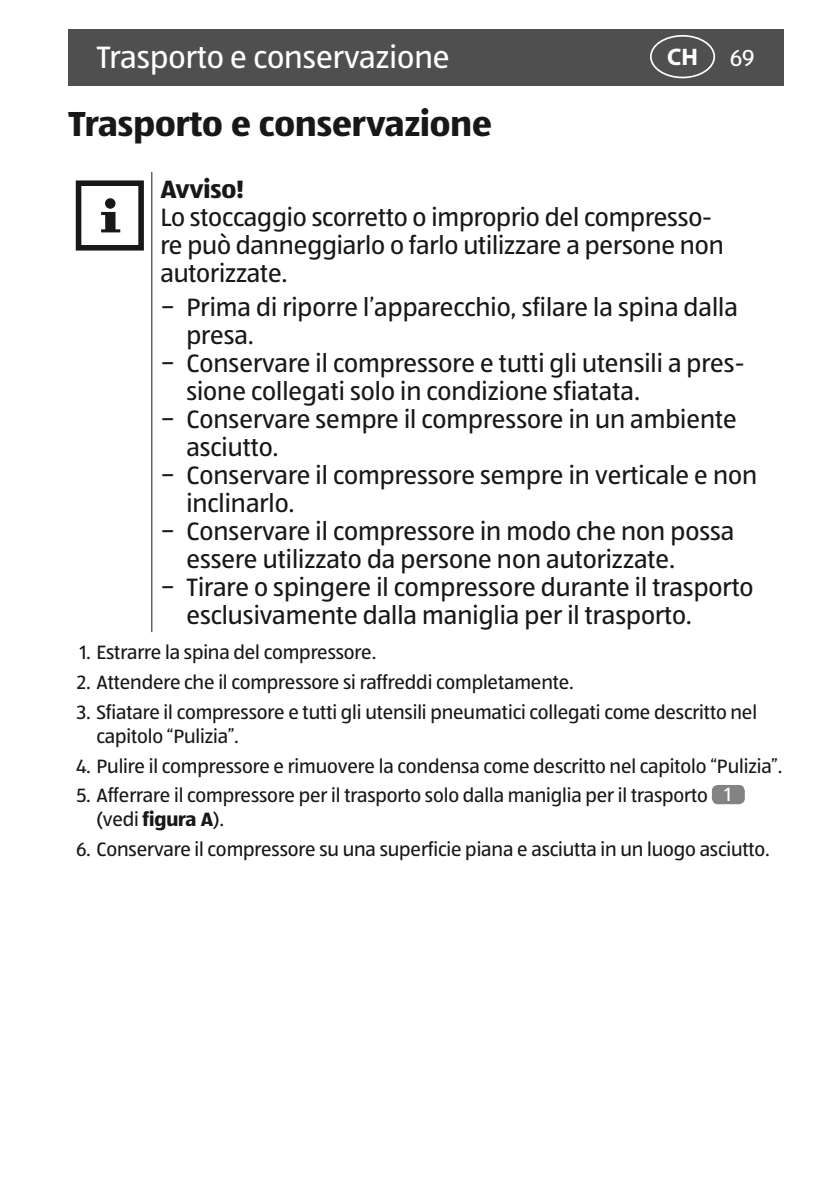
<style>
.page{position:relative;width:840px;height:1191px;background:#fff}
.page>*{position:absolute;margin:0;border:0;box-sizing:border-box;transform-origin:0 0}
.t1{font:700 36px "ALDISUEDOT";color:#171818}
.t2{font:32px "ALDISUEDOT";color:#fff}
.t3{font:26px/28px "ALDISUEDOT";color:#171818}
.t4{font:700 26px "ALDISUEDOT";letter-spacing:-.005em;color:#171818}
.t5{font:700 24px "Myriad Pro";color:#fff}
.t6{font:24px "ALDISUEDOT";color:#fff}
.t7{font:20px/24px "ALDISUEDOT";letter-spacing:-.005em;color:#171818}
.s1{color:#fff}
.s2{font-weight:700}
</style>
<div class="page">
<div style="left:68px;top:29px;width:714px;height:56px;background:#504f4f"></div>
<div style="left:649px;top:35px;width:65px;height:43px;border:2px solid #fefeff;border-radius:50%"></div>
<hr style="left:151px;top:172px;width:1px;height:460px;background:#171818">
<div style="left:76px;top:180px;width:68px;height:70px;border:6px solid #171818"></div>
<div style="left:105px;top:198px;width:10px;height:11px;background:#171818;border-radius:50%"></div>
<svg style="left:101px;top:212px;width:19px;height:20px"></svg>
<div style="left:711px;top:785px;width:33px;height:19px;background:#838382;border-radius:6px"></div>
<p class="t2" style="left:96px;top:37px;width:354px">Trasporto e conservazione</p>
<p class="t5" style="left:666px;top:41px;width:32px">CH</p>
<p class="t6" style="left:729px;top:43px;width:26px">69</p>
<h1 class="t1" style="left:68px;top:99px;width:425px">Trasporto e conservazione</h1>
<p class="t4" style="left:160px;top:171px;width:85px">Avviso!</p>
<p class="t3" style="left:160px;top:202px;width:564px">Lo stoccaggio scorretto o improprio del compresso&shy;re può danneggiarlo o farlo utilizzare a persone non autorizzate.</p>
<p class="t3" style="left:160px;top:292px;width:578px">− Prima di riporre l’apparecchio, sfilare la spina dalla</p>
<p class="t3" style="left:186px;top:320px;width:69px">presa.</p>
<p class="t3" style="left:160px;top:348px;width:585px">− Conservare il compressore e tutti gli utensili a pres-</p>
<p class="t3" style="left:186px;top:376px;width:455px">sione collegati solo in condizione sfiatata.</p>
<p class="t3" style="left:160px;top:404px;width:577px">− Conservare sempre il compressore in un ambiente</p>
<p class="t3" style="left:186px;top:432px;width:94px">asciutto.</p>
<p class="t3" style="left:160px;top:460px;width:598px">− Conservare il compressore sempre in verticale e non</p>
<p class="t3" style="left:186px;top:488px;width:110px">inclinarlo.</p>
<p class="t3" style="left:160px;top:516px;width:575px">− Conservare il compressore in modo che non possa</p>
<p class="t3" style="left:186px;top:544px;width:490px">essere utilizzato da persone non autorizzate.</p>
<p class="t3" style="left:160px;top:572px;width:594px">− Tirare o spingere il compressore durante il trasporto</p>
<p class="t3" style="left:186px;top:600px;width:507px">esclusivamente dalla maniglia per il trasporto.</p>
<p class="t7" style="left:80px;top:640px;width:298px">1. Estrarre la spina del compressore.</p>
<p class="t7" style="left:77px;top:670px;width:498px">2. Attendere che il compressore si raffreddi completamente.</p>
<p class="t7" style="left:96px;top:699px;width:661px;text-indent:-20px">3. Sfiatare il compressore e tutti gli utensili pneumatici collegati come descritto nel capitolo “Pulizia”.</p>
<p class="t7" style="left:76px;top:753px;width:707px">4. Pulire il compressore e rimuovere la condensa come descritto nel capitolo “Pulizia”.</p>
<p class="t7" style="left:96px;top:783px;width:636px;text-indent:-20px">5. Afferrare il compressore per il trasporto solo dalla maniglia per il trasporto <span class="s1">1 </span>(vedi <span class="s2">figura A</span>).</p>
<p class="t7" style="left:76px;top:836px;width:695px">6. Conservare il compressore su una superficie piana e asciutta in un luogo asciutto.</p>
</div>
